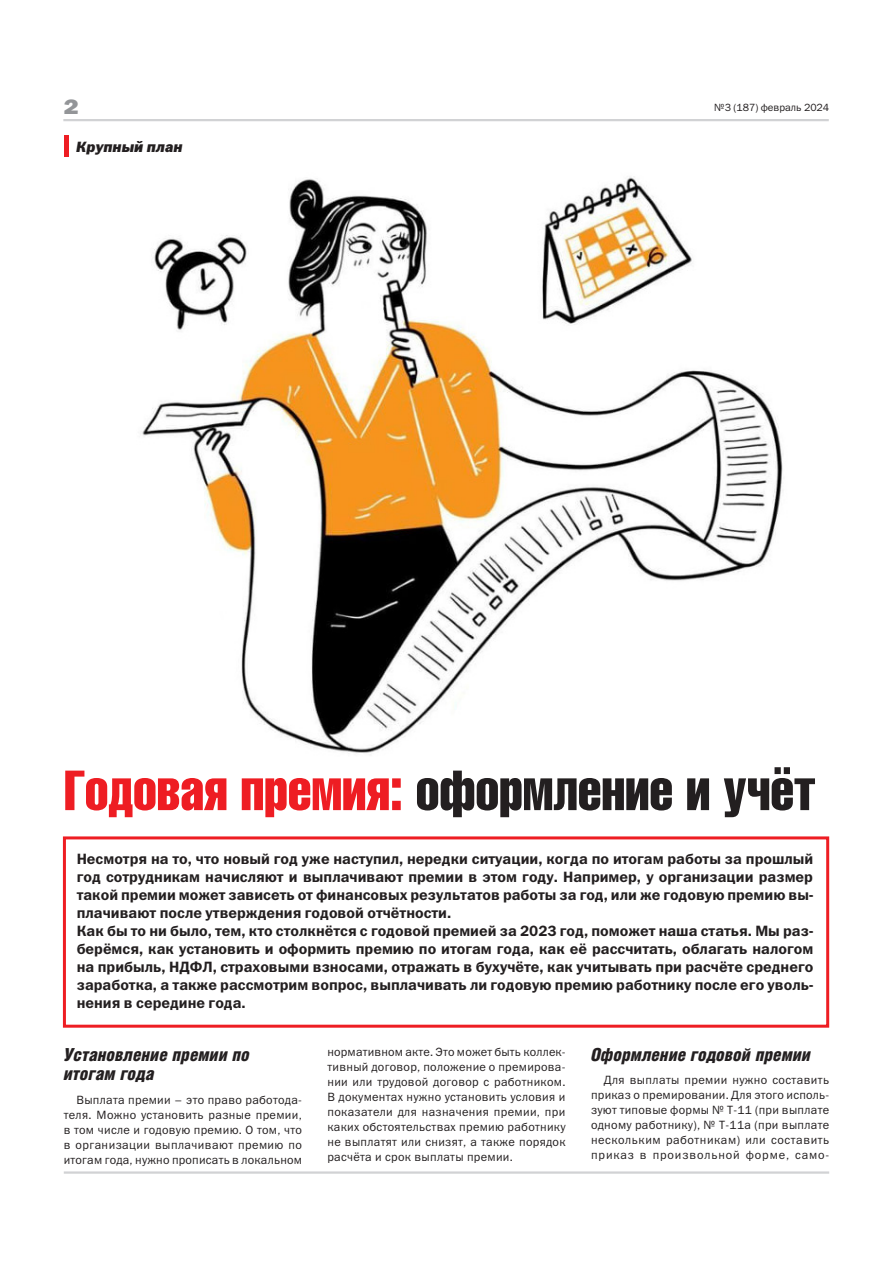
<style>
.page{position:relative;width:893px;height:1263px;background:#fff}
.page>*{position:absolute;margin:0;border:0;box-sizing:border-box;transform-origin:0 0}
.Заголовок_HeliosComp{font:55.5px "Helios Compressed";color:#231f20}
.t1{font:21px "Franklin Gothic Heavy C";color:#939598;scale:1.2 1}
.Подзаголовок_Helios{font:italic 900 18px/19.5px "Helios Cond";color:#231f20}
.Тело_статьи{font:15px/18px "Franklin Gothic Demi C";color:#231f20;text-align:justify}
.Заголовок_HeliosComp-2{font:italic 15px "Franklin Gothic Heavy C";color:#231f20}
.Тело_статьи-2{font:12px/15px "Franklin Gothic Book C";letter-spacing:.025em;color:#231f20;text-align:justify}
.t2{font:10.5px "Franklin Gothic Book C";color:#231f20}
.s1{color:#ee1d23}
</style>
<div class="page">
<hr style="left:63px;top:119px;width:766px;height:2px;background:#d1d2d4">
<hr style="left:64px;top:1171px;width:765px;height:3px;background:#d1d2d4">
<hr style="left:64px;top:135px;width:4px;height:21px;background:#ee1d23">
<svg style="left:73px;top:121px;width:113px;height:1px"></svg>
<div style="left:63px;top:836px;width:766px;height:192px;border:3px solid #ee1d23"></div>
<img style="left:141px;top:176px;width:642px;height:577px">
<h2 class="t1" style="left:63px;top:95px;width:14px">2</h2>
<p class="t2" style="left:714px;top:101px;width:117px">№3 (187) февраль 2024</p>
<p class="Заголовок_HeliosComp-2" style="left:76px;top:138px;width:108px">Крупный план</p>
<p class="Заголовок_HeliosComp" style="left:64px;top:758px;width:753px"><span class="s1">Годовая премия:</span> оформление и учёт</p>
<p class="Тело_статьи" style="left:77px;top:849px;width:738px">Несмотря на то, что новый год уже наступил, нередки ситуации, когда по итогам работы за прошлый год сотрудникам начисляют и выплачивают премии в этом году. Например, у организации размер такой премии может зависеть от финансовых результатов работы за год, или же годовую премию вы&shy;плачивают после утверждения годовой отчётности.</p>
<p class="Тело_статьи" style="left:77px;top:921px;width:738px">Как бы то ни было, тем, кто столкнётся с годовой премией за 2023 год, поможет наша статья. Мы раз&shy;берёмся, как установить и оформить премию по итогам года, как её рассчитать, облагать налогом на прибыль, НДФЛ, страховыми взносами, отражать в бухучёте, как учитывать при расчёте среднего заработка, а также рассмотрим вопрос, выплачивать ли годовую премию работнику после его уволь&shy;нения в середине года.</p>
<p class="Тело_статьи-2" style="left:327px;top:1044px;width:240px">нормативном акте. Это может быть коллек&shy;тивный договор, положение о премирова&shy;нии или трудовой договор с работником.<br>В документах нужно установить условия и показатели для назначения премии, при каких обстоятельствах премию работнику не выплатят или снизят, а также порядок расчёта и срок выплаты премии.</p>
<p class="Подзаголовок_Helios" style="left:591px;top:1044px;width:221px">Оформление годовой премии</p>
<p class="Тело_статьи-2" style="left:591px;top:1072px;width:240px;text-indent:13px">Для выплаты премии нужно составить приказ о премировании. Для этого исполь&shy;зуют типовые формы № Т-11 (при выплате одному работнику), № Т-11а (при выплате нескольким работникам) или составить приказ в произвольной форме, само-</p>
<p class="Подзаголовок_Helios" style="left:64px;top:1044px;width:188px">Установление премии по итогам года</p>
<p class="Тело_статьи-2" style="left:64px;top:1092px;width:240px;text-indent:13px">Выплата премии – это право работода&shy;теля. Можно установить разные премии, в том числе и годовую премию. О том, что в организации выплачивают премию по итогам года, нужно прописать в локальном</p>
</div>
